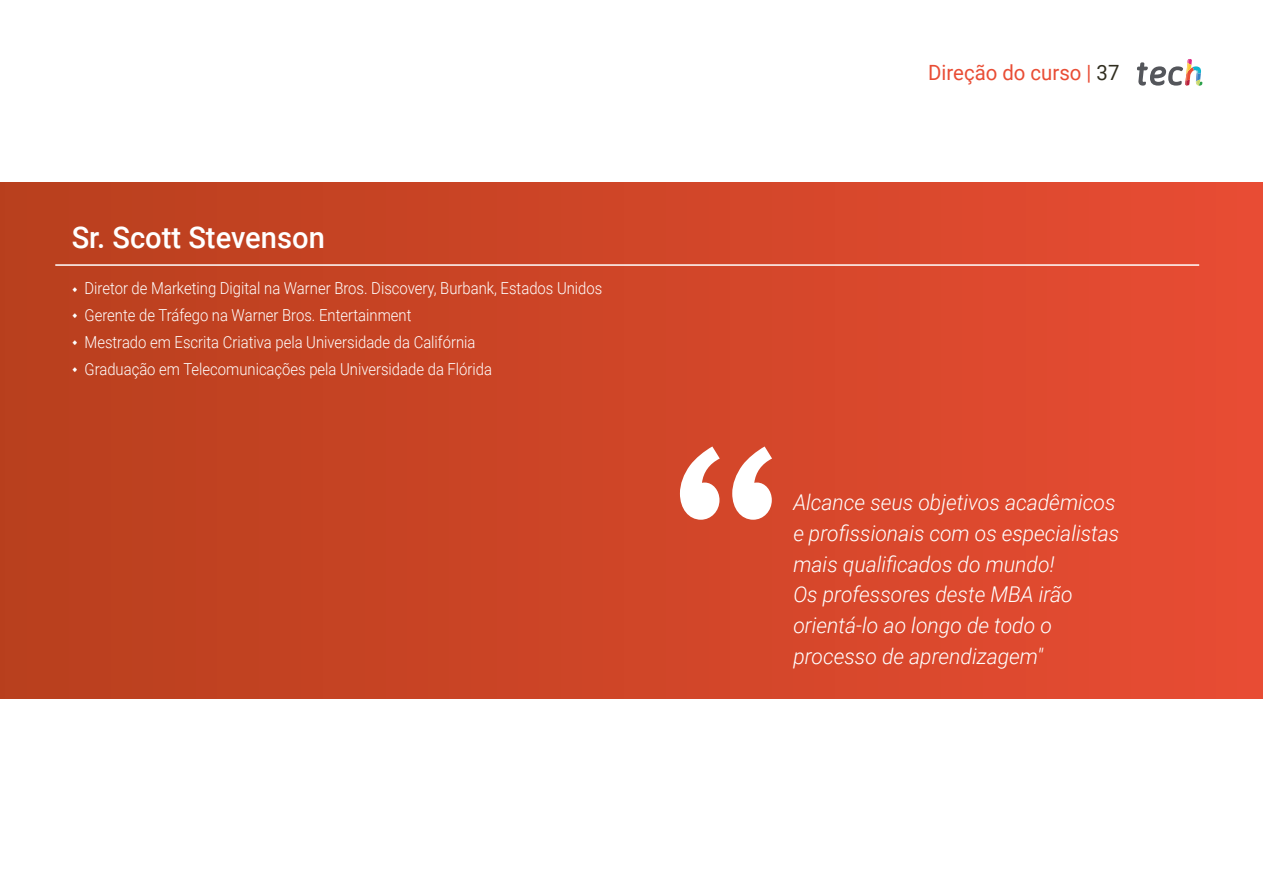
<style>
.page{position:relative;width:1263px;height:893px;background:#fff}
.page>*{position:absolute;margin:0;border:0;box-sizing:border-box;transform-origin:0 0}
.t1{font:500 30px "Roboto";color:#fff}
.t2{font:italic 300 21.75px/30.8px "Roboto";color:#fff}
.t3{font:21px "Roboto";color:#e94d35}
.t4{font:300 16.5px/26.7px "Roboto";color:#fff;scale:.9 1}
.s1{color:#312e20}
</style>
<div class="page">
<svg style="left:1137px;top:59px;width:65px;height:27px"></svg>
<div style="left:0;top:182px;width:1263px;height:516px;background:linear-gradient(to right,#b83f1d,#e84c33)"></div>
<hr style="left:55px;top:264px;width:1144px;height:2px;background:#fff">
<svg style="left:680px;top:446px;width:92px;height:74px"></svg>
<svg style="left:73px;top:287px;width:4px;height:5px"></svg>
<svg style="left:73px;top:314px;width:4px;height:5px"></svg>
<svg style="left:73px;top:340px;width:4px;height:5px"></svg>
<svg style="left:73px;top:367px;width:4px;height:5px"></svg>
<h1 class="t1" style="left:72px;top:216px;width:255px">Sr. Scott Stevenson</h1>
<p class="t4" style="left:85px;top:275px;width:577px">Diretor de Marketing Digital na Warner Bros. Discovery, Burbank, Estados Unidos Gerente de Tráfego na Warner Bros. Entertainment<br>Mestrado em Escrita Criativa pela Universidade da Califórnia<br>Graduação em Telecomunicações pela Universidade da Flórida</p>
<p class="t3" style="left:928px;top:57px;width:193px">Direção do curso | <span class="s1">37</span></p>
<h2 class="t2" style="left:793px;top:486px;width:327px">Alcance seus objetivos acadêmicos e profissionais com os especialistas mais qualificados do mundo!<br>Os professores deste MBA irão orientá-lo ao longo de todo o processo de aprendizagem"</h2>
</div>
